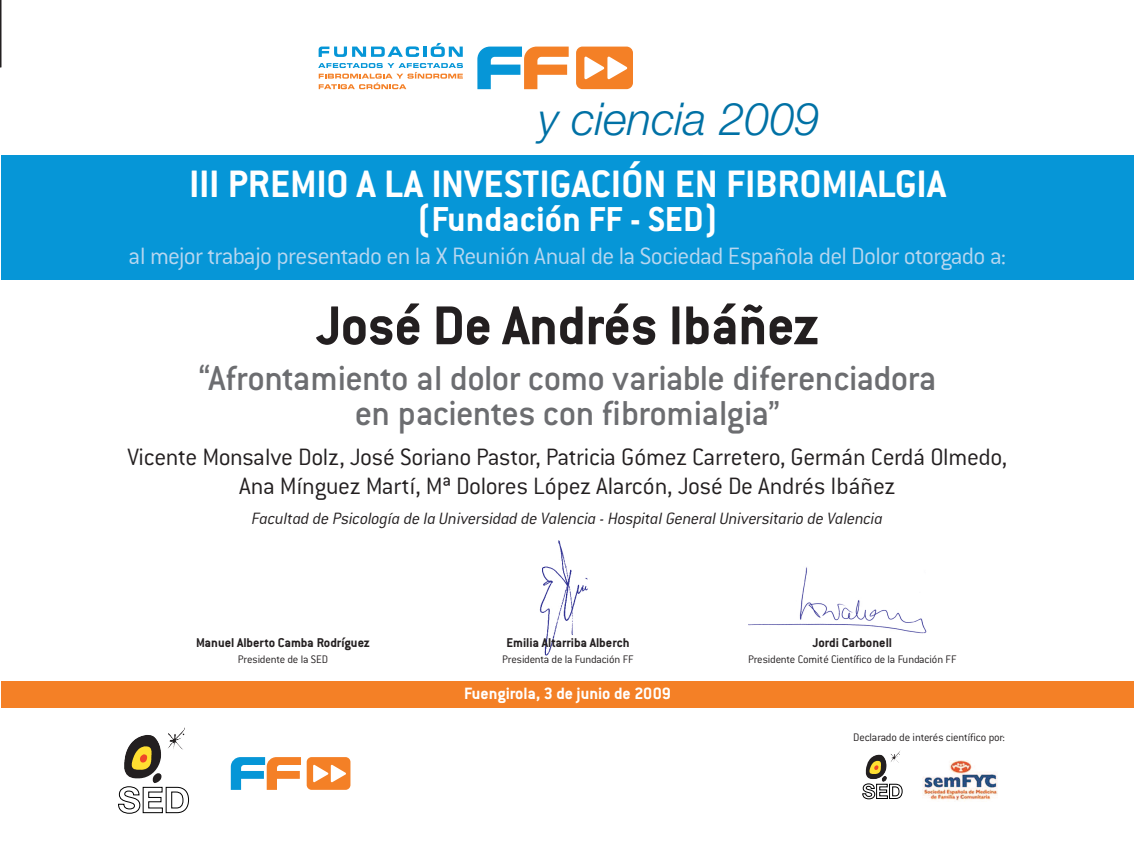
<style>
.page{position:relative;width:1134px;height:842px;background:#fff}
.page>*{position:absolute;margin:0;border:0;box-sizing:border-box;transform-origin:0 0}
.t1{font:700 60px "Conduit ITC";letter-spacing:-.01em;color:#231f20}
.t2{font:italic 300 45.3px "Helvetica Neue";color:#0071a5}
.t3{font:700 42px "Conduit ITC";color:#fff}
.t4{font:500 38px/35px "Conduit ITC";letter-spacing:-.015em;color:#6c6d70;text-align:center}
.t5{font:700 38px "Conduit ITC";color:#fff}
.t6{font:300 26px/29px "Conduit ITC";letter-spacing:-.015em;color:#231f20;text-align:center}
.t7{font:300 26px "Conduit ITC";letter-spacing:-.025em;color:#b8d7f0}
.t8{font:italic 300 18px "Conduit ITC";letter-spacing:-.015em;color:#231f20}
.t9{font:700 18px "Conduit ITC";color:#fff}
.t10{font:700 14px "Conduit ITC";color:#231f20}
.t11{font:300 12px "Conduit ITC";letter-spacing:-.015em;color:#231f20}
</style>
<div class="page">
<div style="left:0;top:681px;width:1134px;height:26px;background:#f48026"></div>
<div style="left:0;top:156px;width:1134px;height:124px;background:#0696d7"></div>
<hr style="left:0;top:0;width:1px;height:67px;background:#231f20">
<hr style="left:1px;top:0;width:1px;height:67px;background:#231f20">
<img style="left:539px;top:540px;width:49px;height:116px">
<img style="left:749px;top:567px;width:178px;height:67px">
<svg style="left:477px;top:47px;width:92px;height:42px"></svg>
<div style="left:576px;top:47px;width:57px;height:42px;background:#f48026;border-radius:6px"></div>
<svg style="left:584px;top:57px;width:43px;height:22px"></svg>
<hr style="left:423px;top:47px;width:4px;height:10px;background:#0696d7">
<svg style="left:431px;top:43px;width:32px;height:14px"></svg>
<svg style="left:319px;top:46px;width:100px;height:11px"></svg>
<svg style="left:318px;top:63px;width:145px;height:26px"></svg>
<svg style="left:862px;top:783px;width:40px;height:16px"></svg>
<img style="left:866px;top:751px;width:34px;height:31px">
<img style="left:922px;top:760px;width:76px;height:41px">
<svg style="left:231px;top:757px;width:70px;height:33px"></svg>
<div style="left:307px;top:757px;width:43px;height:33px;background:#f48026;border-radius:5px"></div>
<svg style="left:313px;top:765px;width:33px;height:17px"></svg>
<svg style="left:118px;top:786px;width:71px;height:28px"></svg>
<img style="left:124px;top:727px;width:61px;height:56px">
<h2 class="t2" style="left:538px;top:102px;width:284px">y ciencia 2009</h2>
<h3 class="t3" style="left:189px;top:171px;width:758px">III PREMIO A LA INVESTIGACIÓN EN FIBROMIALGIA</h3>
<h3 class="t5" style="left:417px;top:207px;width:301px">(Fundación FF - SED)</h3>
<p class="t7" style="left:129px;top:248px;width:879px">al mejor trabajo presentado en la X Reunión Anual de la Sociedad Española del Dolor otorgado a:</p>
<h1 class="t1" style="left:316px;top:307px;width:505px">José De Andrés Ibáñez</h1>
<h3 class="t4" style="left:199px;top:365px;width:739px">“Afrontamiento al dolor como variable diferenciadora en pacientes con fibromialgia”</h3>
<p class="t6" style="left:127px;top:445px;width:881px">Vicente Monsalve Dolz, José Soriano Pastor, Patricia Gómez Carretero, Germán Cerdá Olmedo,<br>Ana Mínguez Martí, Mª Dolores López Alarcón, José De Andrés Ibáñez</p>
<p class="t8" style="left:252px;top:513px;width:632px">Facultad de Psicología de la Universidad de Valencia - Hospital General Universitario de Valencia</p>
<p class="t10" style="left:196px;top:638px;width:175px">Manuel Alberto Camba Rodríguez</p>
<p class="t11" style="left:238px;top:655px;width:92px">Presidente de la SED</p>
<p class="t10" style="left:506px;top:638px;width:125px">Emilia Altarriba Alberch</p>
<p class="t11" style="left:502px;top:655px;width:133px">Presidenta de la Fundación FF</p>
<p class="t9" style="left:464px;top:688px;width:208px">Fuengirola, 3 de junio de 2009</p>
<p class="t10" style="left:812px;top:638px;width:81px">Jordi Carbonell</p>
<p class="t11" style="left:748px;top:655px;width:210px">Presidente Comité Científico de la Fundación FF</p>
<p class="t11" style="left:853px;top:733px;width:153px">Declarado de interés científico por:</p>
</div>
